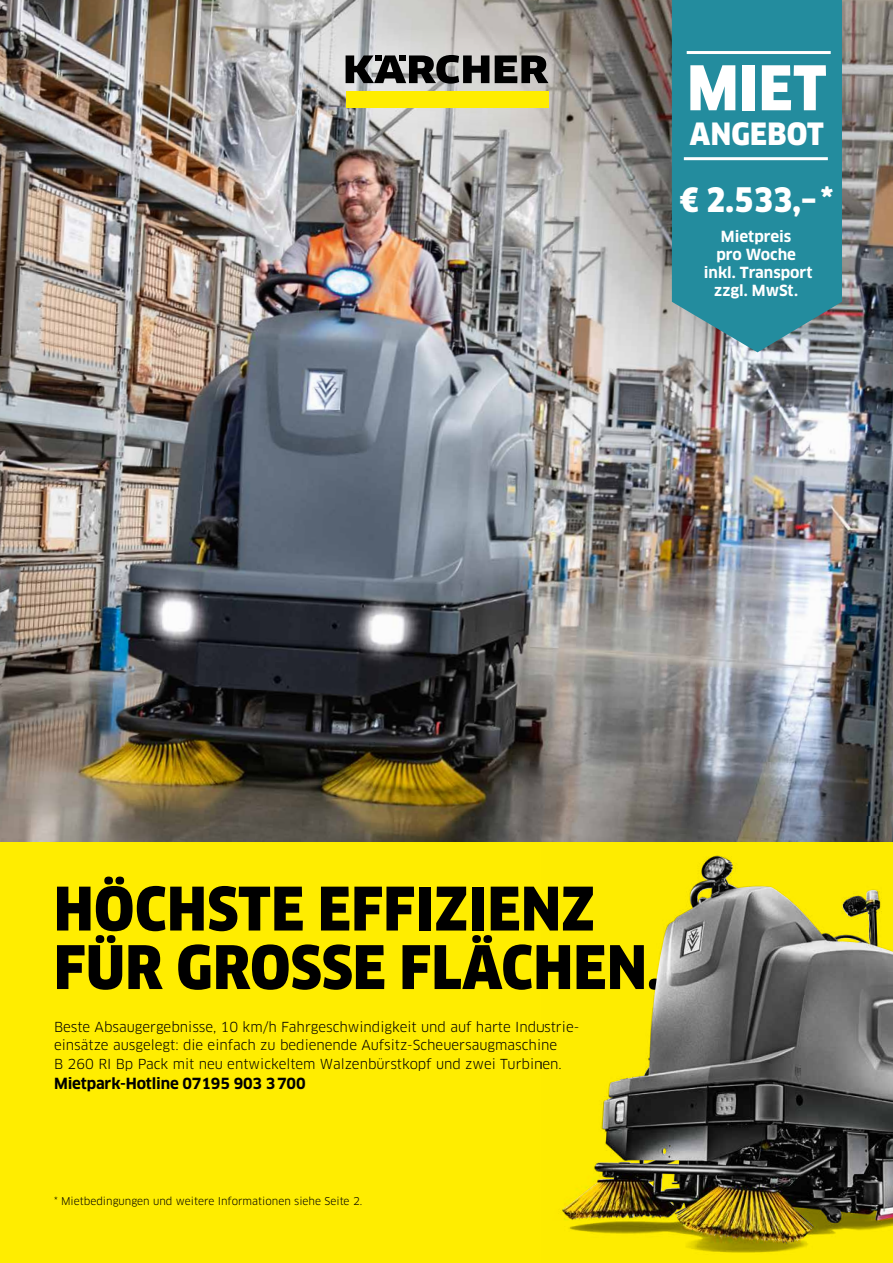
<style>
.page{position:relative;width:893px;height:1263px;background:#fff}
.page>*{position:absolute;margin:0;border:0;box-sizing:border-box;transform-origin:0 0}
.t1{font:900 60px "Clan Pro Narr";color:#fff}
.t2{font:900 58.5px/58.5px "Clan Pro Narr";letter-spacing:.01em;color:#000}
.t3{font:900 33px "Clan Pro Narr";color:#fff}
.t4{font:900 30px "Clan Pro Narr";letter-spacing:.01em;color:#fff}
.t5{font:700 15px/17.9px "Clan Pro";color:#fff;text-align:center}
.t6{font:700 15px "Clan Pro";letter-spacing:-.01em;color:#000}
.t7{font:13.5px/17.5px "Clan Pro";color:#000}
.t8{font:10.5px "Clan Pro";color:#000}
</style>
<div class="page">
<img style="left:0;top:0;width:893px;height:842px">
<div style="left:0;top:842px;width:893px;height:421px;background:#ffed00"></div>
<svg style="left:672px;top:0;width:170px;height:352px;background:#2c8d9e"></svg>
<hr style="left:687px;top:51px;width:144px;height:3px;background:#fff">
<hr style="left:684px;top:157px;width:144px;height:3px;background:#fff">
<img style="left:542px;top:817px;width:351px;height:436px">
<img style="left:563px;top:857px;width:150px;height:362px">
<svg style="left:300px;top:27px;width:297px;height:103px;background:#adaa8d"></svg>
<h1 class="t1" style="left:687px;top:53px;width:141px">MIET</h1>
<h3 class="t4" style="left:690px;top:116px;width:136px">ANGEBOT</h3>
<h3 class="t3" style="left:679px;top:180px;width:155px">€ 2.533,– *</h3>
<p class="t5" style="left:704px;top:228px;width:110px">Mietpreis<br>pro Woche inkl. Transport zzgl. MwSt.</p>
<h2 class="t2" style="left:54px;top:880px;width:610px">HÖCHSTE EFFIZIENZ<br>FÜR GROSSE FLÄCHEN.</h2>
<p class="t7" style="left:54px;top:1018px;width:527px">Beste Absaugergebnisse, 10 km/h Fahrgeschwindigkeit und auf harte Industrie&shy;einsätze ausgelegt: die einfach zu bedienende Aufsitz-Scheuersaugmaschine</p>
<p class="t7" style="left:54px;top:1055px;width:509px">B 260 RI Bp Pack mit neu entwickeltem Walzenbürstkopf und zwei Turbinen.</p>
<p class="t6" style="left:54px;top:1074px;width:253px">Mietpark-Hotline 07195 903 3700</p>
<p class="t8" style="left:54px;top:1195px;width:310px">* Mietbedingungen und weitere Informationen siehe Seite 2.</p>
</div>
